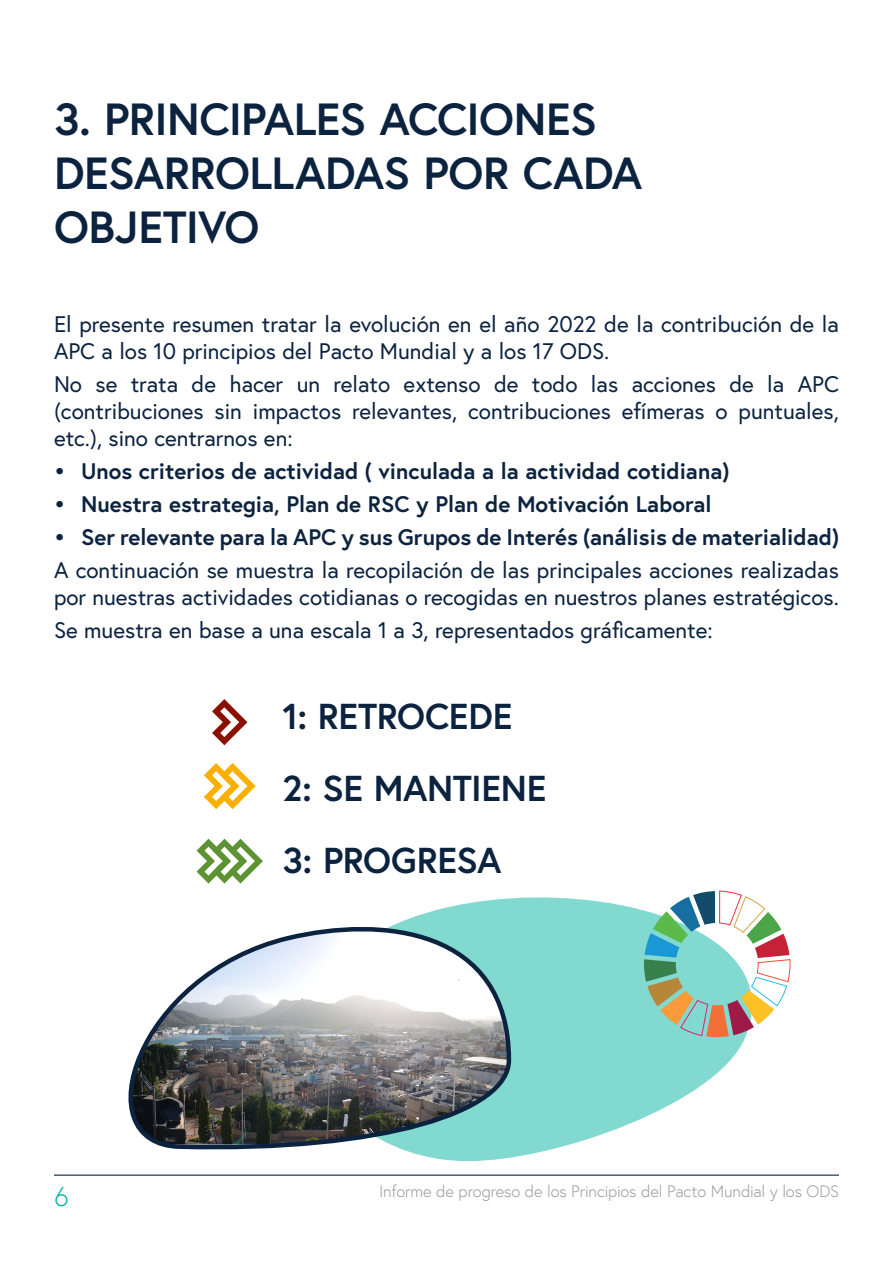
<style>
.page{position:relative;width:893px;height:1263px;background:#fff}
.page>*{position:absolute;margin:0;border:0;box-sizing:border-box;transform-origin:0 0}
.Titular_-_Negrita__a{font:700 45px/54px "Europa";letter-spacing:-.015em;color:#0c2340}
.Titular_-_Negrita__a-2{font:700 36px "Europa";letter-spacing:-.01em;color:#0c2340}
.t1{font:300 27px "Europa";color:#05b4a2}
.Titular_-_Fino__alin{font:22.5px/27px "Europa";color:#0c2340}
.t2{font:700 22.5px "Europa";color:#0c2340}
.t3{font:300 16.5px "Europa";letter-spacing:-.01em;color:#999}
</style>
<div class="page">
<hr style="left:54px;top:1174px;width:785px;height:2px;background:#0c2340">
<svg style="left:212px;top:699px;width:35px;height:46px"></svg>
<svg style="left:204px;top:763px;width:52px;height:46px"></svg>
<svg style="left:197px;top:839px;width:66px;height:44px"></svg>
<svg style="left:410px;top:897px;width:336px;height:264px;fill:#82d9d0"></svg>
<img style="left:128px;top:916px;width:385px;height:236px">
<svg style="left:644px;top:890px;width:147px;height:147px"></svg>
<p class="Titular_-_Negrita__a" style="left:54px;top:91px;width:590px">3. PRINCIPALES ACCIONES<br>DESARROLLADAS POR CADA<br>OBJETIVO</p>
<p class="Titular_-_Fino__alin" style="left:54px;top:310px;width:786px">El presente resumen tratar la evolución en el año 2022 de la contribución de la<br>APC a los 10 principios del Pacto Mundial y a los 17 ODS.</p>
<p class="Titular_-_Fino__alin" style="left:54px;top:370px;width:786px;text-align:justify">No se trata de hacer un relato extenso de todo las acciones de la APC (contribuciones sin impactos relevantes, contribuciones efímeras o puntuales, etc.), sino centrarnos en:</p>
<p class="t2" style="left:54px;top:456px;width:677px">• Unos criterios de actividad ( vinculada a la actividad cotidiana)</p>
<p class="t2" style="left:54px;top:489px;width:659px">• Nuestra estrategia, Plan de RSC y Plan de Motivación Laboral</p>
<p class="t2" style="left:54px;top:522px;width:786px">• Ser relevante para la APC y sus Grupos de Interés (análisis de materialidad)</p>
<p class="Titular_-_Fino__alin" style="left:54px;top:556px;width:786px">A continuación se muestra la recopilación de las principales acciones realizadas por nuestras actividades cotidianas o recogidas en nuestros planes estratégicos.</p>
<p class="Titular_-_Fino__alin" style="left:54px;top:616px;width:660px">Se muestra en base a una escala 1 a 3, representados gráficamente:</p>
<p class="Titular_-_Negrita__a-2" style="left:283px;top:692px;width:231px">1: RETROCEDE</p>
<p class="Titular_-_Negrita__a-2" style="left:283px;top:764px;width:265px">2: SE MANTIENE</p>
<p class="t1" style="left:54px;top:1180px;width:16px">6</p>
<p class="Titular_-_Negrita__a-2" style="left:283px;top:836px;width:221px">3: PROGRESA</p>
<p class="t3" style="left:379px;top:1181px;width:461px">Informe de progreso de los Principios del Pacto Mundial y los ODS</p>
</div>
